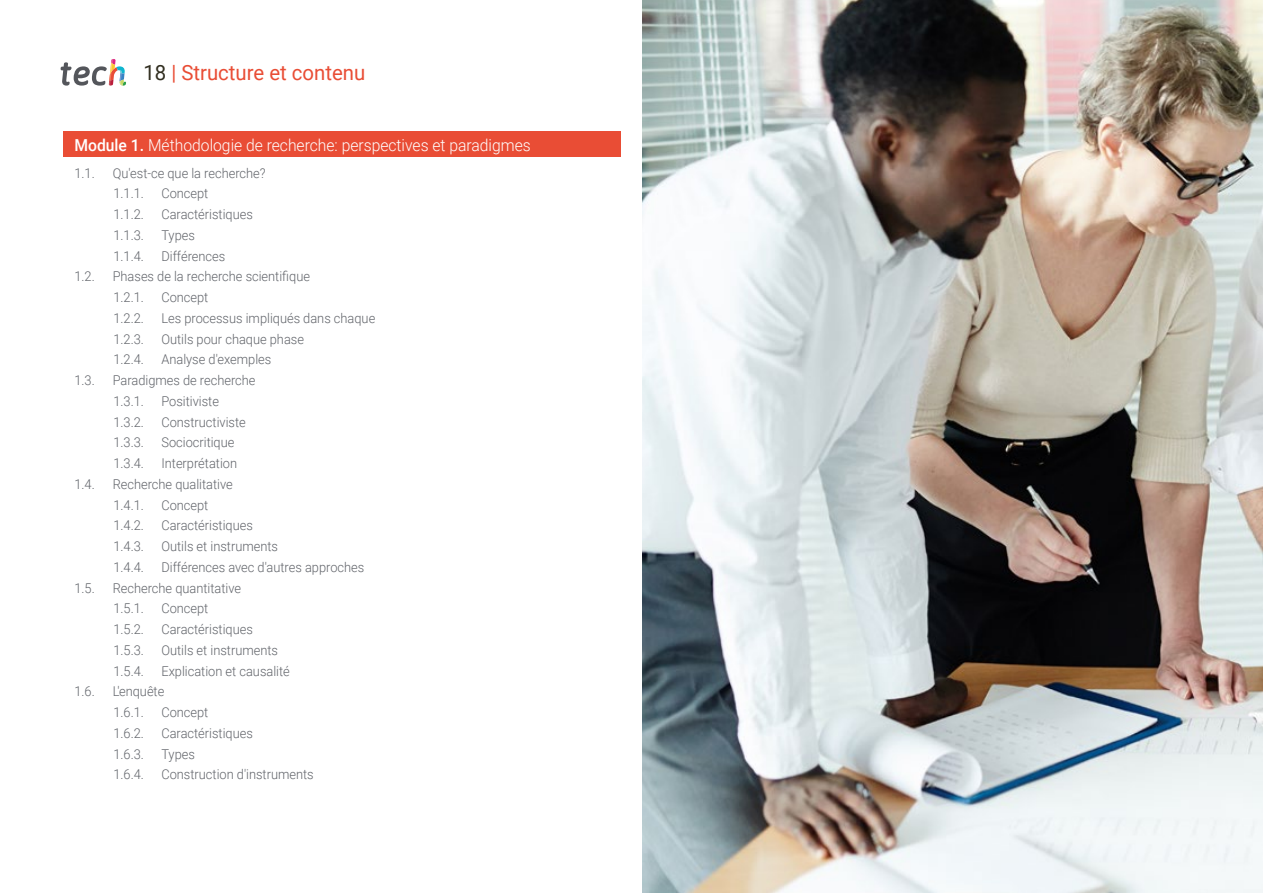
<style>
.page{position:relative;width:1263px;height:893px;background:#fff}
.page>*{position:absolute;margin:0;border:0;box-sizing:border-box;transform-origin:0 0}
.t1{font:21px "Roboto";color:#e94d35}
.t2{font:300 16.5px "Roboto";color:#fff;scale:.95 1}
.t3{font:300 13.5px/20.7px "Roboto";color:#61646a;scale:.95 1}
.s1{color:#312e20}
.s2{font-weight:500}
</style>
<div class="page">
<img style="left:642px;top:0;width:621px;height:893px">
<svg style="left:61px;top:59px;width:65px;height:27px"></svg>
<div style="left:63px;top:132px;width:558px;height:25px;background:#e94d35"></div>
<h1 class="t1" style="left:144px;top:57px;width:223px"><span class="s1">18</span> | Structure et contenu</h1>
<p class="t2" style="left:74px;top:133px;width:482px"><span class="s2">Module 1.</span> Méthodologie de recherche: perspectives et paradigmes</p>
<p class="t3" style="left:74px;top:162px;width:23px">1.1.</p>
<p class="t3" style="left:113px;top:162px;width:163px">Qu'est-ce que la recherche?<br>1.1.1.</p>
<p class="t3" style="left:161px;top:183px;width:51px">Concept</p>
<p class="t3" style="left:113px;top:203px;width:34px">1.1.2.</p>
<p class="t3" style="left:161px;top:203px;width:98px">Caractéristiques</p>
<p class="t3" style="left:113px;top:224px;width:34px">1.1.3.</p>
<p class="t3" style="left:161px;top:224px;width:37px">Types</p>
<p class="t3" style="left:113px;top:245px;width:34px">1.1.4.</p>
<p class="t3" style="left:161px;top:245px;width:69px">Différences</p>
<p class="t3" style="left:74px;top:266px;width:23px">1.2.</p>
<p class="t3" style="left:113px;top:266px;width:209px">Phases de la recherche scientifique<br>1.2.1.</p>
<p class="t3" style="left:161px;top:286px;width:51px">Concept</p>
<p class="t3" style="left:113px;top:307px;width:34px">1.2.2.</p>
<p class="t3" style="left:161px;top:307px;width:227px">Les processus impliqués dans chaque</p>
<p class="t3" style="left:113px;top:328px;width:34px">1.2.3.</p>
<p class="t3" style="left:161px;top:328px;width:152px">Outils pour chaque phase</p>
<p class="t3" style="left:113px;top:349px;width:34px">1.2.4.</p>
<p class="t3" style="left:161px;top:349px;width:117px">Analyse d'exemples</p>
<p class="t3" style="left:74px;top:369px;width:23px">1.3.</p>
<p class="t3" style="left:113px;top:369px;width:152px">Paradigmes de recherche<br>1.3.1.</p>
<p class="t3" style="left:161px;top:390px;width:62px">Positiviste</p>
<p class="t3" style="left:113px;top:411px;width:34px">1.3.2.</p>
<p class="t3" style="left:161px;top:411px;width:90px">Constructiviste</p>
<p class="t3" style="left:113px;top:432px;width:34px">1.3.3.</p>
<p class="t3" style="left:161px;top:432px;width:78px">Sociocritique</p>
<p class="t3" style="left:113px;top:452px;width:34px">1.3.4.</p>
<p class="t3" style="left:161px;top:452px;width:81px">Interprétation</p>
<p class="t3" style="left:74px;top:473px;width:23px">1.4.</p>
<p class="t3" style="left:113px;top:473px;width:128px">Recherche qualitative<br>1.4.1.</p>
<p class="t3" style="left:161px;top:494px;width:51px">Concept</p>
<p class="t3" style="left:113px;top:515px;width:34px">1.4.2.</p>
<p class="t3" style="left:161px;top:515px;width:98px">Caractéristiques</p>
<p class="t3" style="left:113px;top:535px;width:34px">1.4.3.</p>
<p class="t3" style="left:161px;top:535px;width:124px">Outils et instruments</p>
<p class="t3" style="left:113px;top:556px;width:34px">1.4.4.</p>
<p class="t3" style="left:161px;top:556px;width:215px">Différences avec d'autres approches</p>
<p class="t3" style="left:74px;top:577px;width:23px">1.5.</p>
<p class="t3" style="left:113px;top:577px;width:137px">Recherche quantitative<br>1.5.1.</p>
<p class="t3" style="left:161px;top:598px;width:51px">Concept</p>
<p class="t3" style="left:113px;top:618px;width:34px">1.5.2.</p>
<p class="t3" style="left:161px;top:618px;width:98px">Caractéristiques</p>
<p class="t3" style="left:113px;top:639px;width:34px">1.5.3.</p>
<p class="t3" style="left:161px;top:639px;width:124px">Outils et instruments</p>
<p class="t3" style="left:113px;top:660px;width:34px">1.5.4.</p>
<p class="t3" style="left:161px;top:660px;width:137px">Explication et causalité</p>
<p class="t3" style="left:74px;top:681px;width:23px">1.6.</p>
<p class="t3" style="left:113px;top:681px;width:56px">L'enquête<br>1.6.1.</p>
<p class="t3" style="left:161px;top:701px;width:51px">Concept</p>
<p class="t3" style="left:113px;top:722px;width:34px">1.6.2.</p>
<p class="t3" style="left:161px;top:722px;width:98px">Caractéristiques</p>
<p class="t3" style="left:113px;top:743px;width:34px">1.6.3.</p>
<p class="t3" style="left:161px;top:743px;width:37px">Types</p>
<p class="t3" style="left:113px;top:764px;width:34px">1.6.4.</p>
<p class="t3" style="left:161px;top:764px;width:162px">Construction d'instruments</p>
</div>
